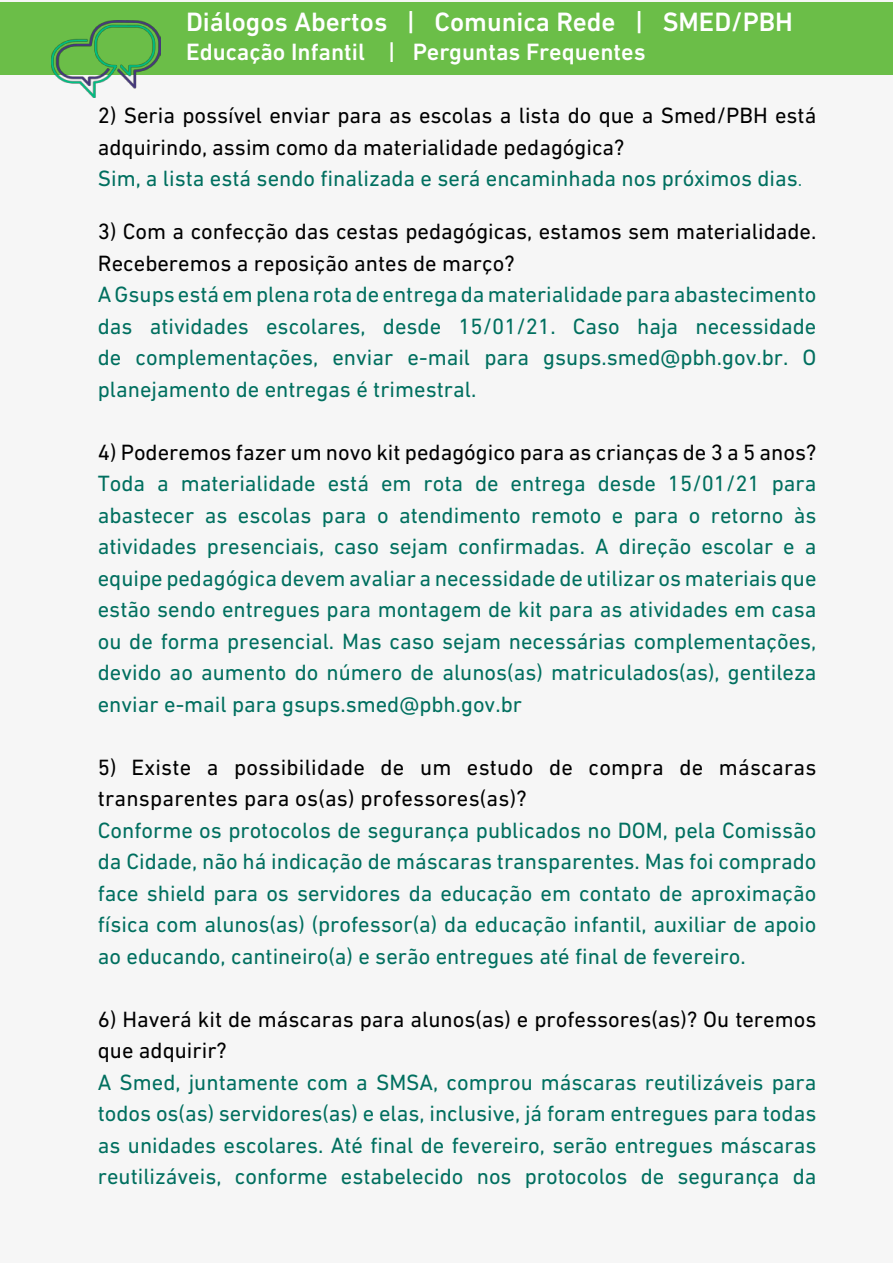
<style>
.page{position:relative;width:893px;height:1263px;background:#f6f6f6}
.page>*{position:absolute;margin:0;border:0;box-sizing:border-box;transform-origin:0 0}
.t1{font:500 27px "DIN Next LT Pro";color:#fff}
.t2{font:500 24px "DIN Next LT Pro";color:#fff}
.t3{font:22.5px/31.5px "DIN Next LT Pro";color:#006f5f;text-align:justify}
.t4{font:22.5px/31.5px "DIN Next LT Pro";color:#000}
.s1{color:#006f5f}
.s2{font-family:"Times New Roman";font-size:18px;color:#006f5f}
</style>
<div class="page">
<div style="left:0;top:2px;width:893px;height:73px;background:#6bbe48"></div>
<img style="left:52px;top:20px;width:108px;height:78px">
<p class="t1" style="left:186px;top:6px;width:608px">Diálogos Abertos | Comunica Rede | SMED/PBH</p>
<p class="t2" style="left:186px;top:38px;width:461px">Educação Infantil | Perguntas Frequentes</p>
<p class="t4" style="left:98px;top:100px;width:720px">2) Seria possível enviar para as escolas a lista do que a Smed/PBH está adquirindo, assim como da materialidade pedagógica?<br><span class="s1">Sim, a lista está sendo finalizada e será encaminhada nos próximos dias</span><span class="s2">.</span></p>
<p class="t4" style="left:98px;top:216px;width:720px">3) Com a confecção das cestas pedagógicas, estamos sem materialidade.<br>Receberemos a reposição antes de março?</p>
<p class="t3" style="left:98px;top:279px;width:720px">A Gsups está em plena rota de entrega da materialidade para abastecimento das atividades escolares, desde 15/01/21. Caso haja necessidade de complementações, enviar e-mail para gsups.smed@pbh.gov.br. O planejamento de entregas é trimestral.</p>
<p class="t4" style="left:98px;top:436px;width:720px">4) Poderemos fazer um novo kit pedagógico para as crianças de 3 a 5 anos?</p>
<p class="t3" style="left:98px;top:468px;width:720px">Toda a materialidade está em rota de entrega desde 15/01/21 para abastecer as escolas para o atendimento remoto e para o retorno às atividades presenciais, caso sejam confirmadas. A direção escolar e a equipe pedagógica devem avaliar a necessidade de utilizar os materiais que estão sendo entregues para montagem de kit para as atividades em casa ou de forma presencial. Mas caso sejam necessárias complementações, devido ao aumento do número de alunos(as) matriculados(as), gentileza enviar e-mail para gsups.smed@pbh.gov.br</p>
<p class="t4" style="left:98px;top:751px;width:720px">5) Existe a possibilidade de um estudo de compra de máscaras transparentes para os(as) professores(as)?</p>
<p class="t3" style="left:98px;top:814px;width:720px">Conforme os protocolos de segurança publicados no DOM, pela Comissão da Cidade, não há indicação de máscaras transparentes. Mas foi comprado face shield para os servidores da educação em contato de aproximação física com alunos(as) (professor(a) da educação infantil, auxiliar de apoio ao educando, cantineiro(a) e serão entregues até final de fevereiro.</p>
<p class="t4" style="left:98px;top:1003px;width:720px">6) Haverá kit de máscaras para alunos(as) e professores(as)? Ou teremos que adquirir?</p>
<p class="t3" style="left:98px;top:1066px;width:720px">A Smed, juntamente com a SMSA, comprou máscaras reutilizáveis para todos os(as) servidores(as) e elas, inclusive, já foram entregues para todas as unidades escolares. Até final de fevereiro, serão entregues máscaras reutilizáveis, conforme estabelecido nos protocolos de segurança da</p>
</div>
